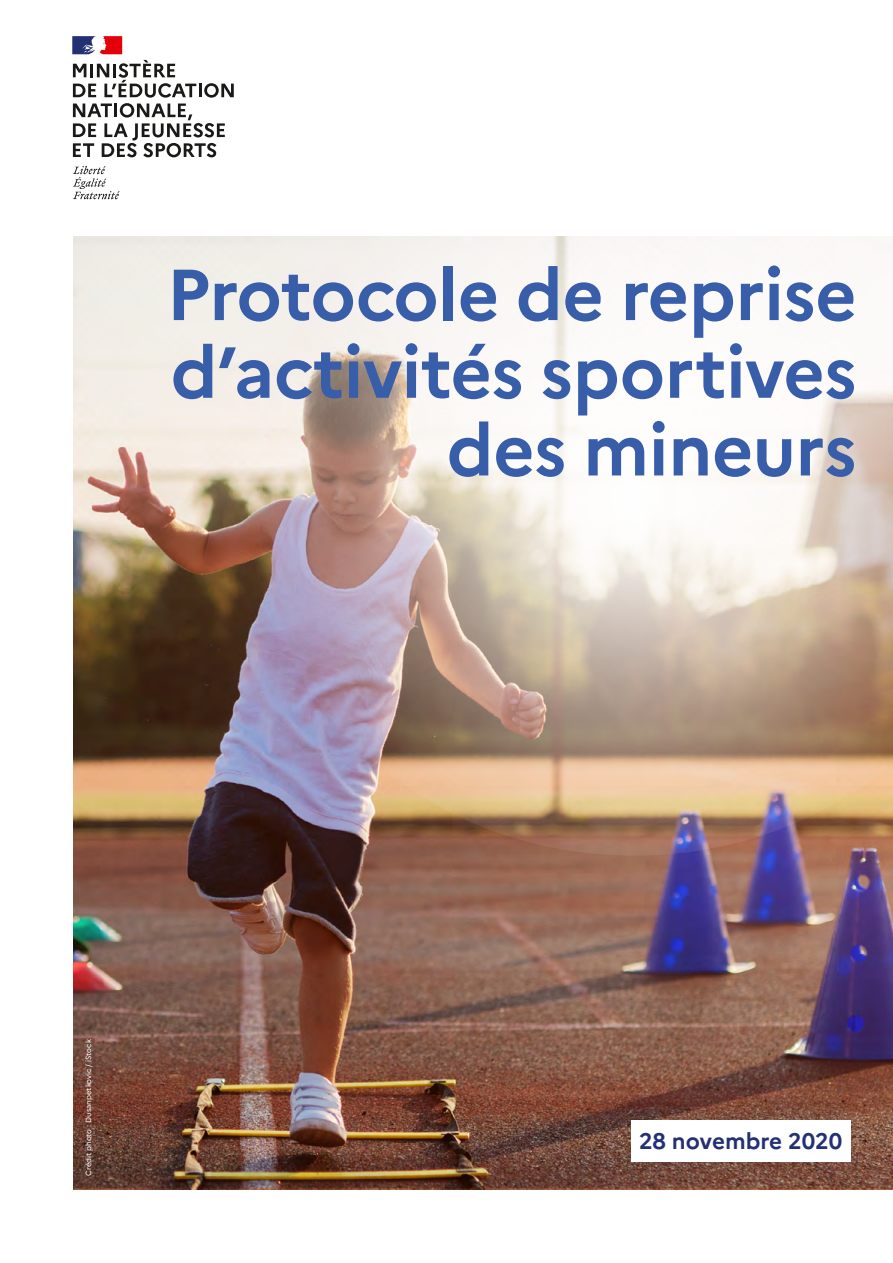
<style>
.page{position:relative;width:893px;height:1263px;background:#fff}
.page>*{position:absolute;margin:0;border:0;box-sizing:border-box;transform-origin:0 0}
.t1{font:700 72px/77.7px "Marianne";letter-spacing:-.01em;color:#385ea9;text-align:right}
.t2{font:700 22.5px "Marianne";color:#233174}
.t3{font:7.5px "Marianne";color:#fff}
</style>
<div class="page">
<img style="left:73px;top:236px;width:820px;height:954px">
<img style="left:248px;top:236px;width:645px;height:620px">
<div style="left:631px;top:1120px;width:219px;height:42px;background:#fff"></div>
<svg style="left:73px;top:166px;width:47px;height:33px"></svg>
<svg style="left:73px;top:60px;width:161px;height:97px"></svg>
<svg style="left:72px;top:36px;width:50px;height:18px"></svg>
<p class="t1" style="left:166px;top:255px;width:692px">Protocole de reprise d’activités sportives des mineurs</p>
<p class="t3" style="left:84px;top:1176px;width:138px;rotate:-90deg">Crédit photo : Dusanpetkovic / iStock</p>
<p class="t2" style="left:639px;top:1127px;width:205px">28 novembre 2020</p>
</div>
